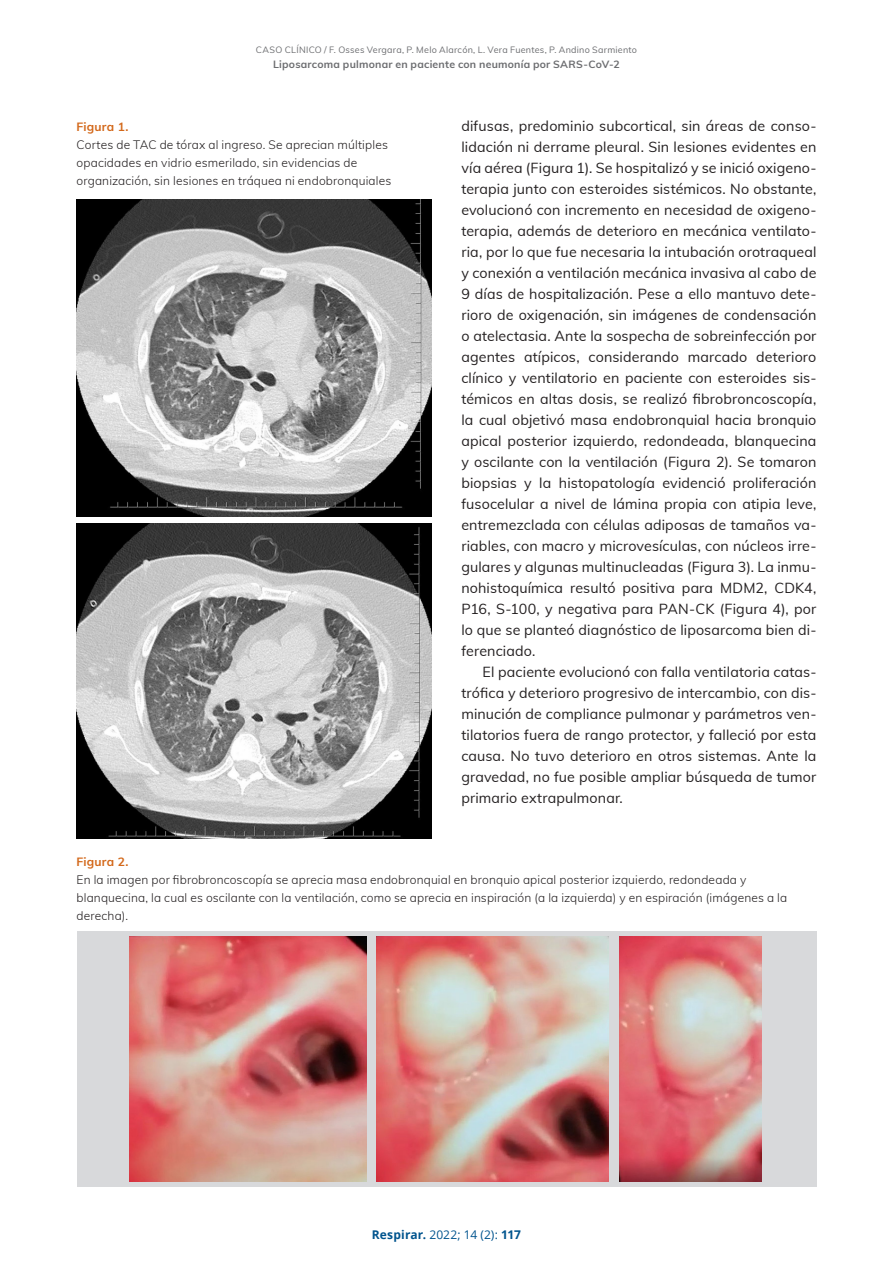
<style>
.page{position:relative;width:893px;height:1263px;background:#fff}
.page>*{position:absolute;margin:0;border:0;box-sizing:border-box;transform-origin:0 0}
.primero_seco{font:14.25px/21px "Muli";letter-spacing:.01em;color:#231f20;text-align:justify}
.normal_seco{font:14.25px/21px "Muli";letter-spacing:.01em;color:#231f20;text-align:justify}
.tabla_1{font:300 12px/18px "Muli";letter-spacing:.015em;color:#231f20}
.t1{font:700 12px "Open Sans";letter-spacing:.01em;color:#00548e}
.tabla_1_tit{font:700 12px "Muli";letter-spacing:.015em;color:#d3681a}
.t2{font:700 10.5px "Muli";letter-spacing:.02em;color:#6c6d70}
.t3{font:9px "Muli";letter-spacing:.025em;color:#6c6d70}
.s1{font-weight:400}
</style>
<div class="page">
<div style="left:77px;top:931px;width:739px;height:255px;background:#d8d9db"></div>
<img style="left:77px;top:200px;width:355px;height:317px">
<img style="left:77px;top:523px;width:355px;height:315px">
<img style="left:130px;top:936px;width:236px;height:245px">
<img style="left:377px;top:936px;width:232px;height:245px">
<img style="left:619px;top:936px;width:142px;height:245px">
<p class="t3" style="left:256px;top:43px;width:383px">CASO CLÍNICO / F. Osses Vergara, P. Melo Alarcón, L. Vera Fuentes, P. Andino Sarmiento</p>
<p class="t2" style="left:273px;top:56px;width:348px">Liposarcoma pulmonar en paciente con neumonía por SARS-CoV-2</p>
<p class="tabla_1_tit" style="left:77px;top:118px;width:53px">Figura 1.</p>
<p class="tabla_1" style="left:77px;top:135px;width:316px">Cortes de TAC de tórax al ingreso. Se aprecian múltiples opacidades en vidrio esmerilado, sin evidencias de organización, sin lesiones en tráquea ni endobronquiales</p>
<p class="primero_seco" style="left:461px;top:115px;width:357px">difusas, predominio subcortical, sin áreas de conso&shy;lidación ni derrame pleural. Sin lesiones evidentes en vía aérea (Figura 1). Se hospitalizó y se inició oxigeno&shy;terapia junto con esteroides sistémicos. No obstante, evolucionó con incremento en necesidad de oxigeno&shy;terapia, además de deterioro en mecánica ventilato&shy;ria, por lo que fue necesaria la intubación orotraqueal y conexión a ventilación mecánica invasiva al cabo de 9 días de hospitalización. Pese a ello mantuvo dete&shy;rioro de oxigenación, sin imágenes de condensación o atelectasia. Ante la sospecha de sobreinfección por agentes atípicos, considerando marcado deterioro clínico y ventilatorio en paciente con esteroides sis&shy;témicos en altas dosis, se realizó fibrobroncoscopía, la cual objetivó masa endobronquial hacia bronquio apical posterior izquierdo, redondeada, blanquecina y oscilante con la ventilación (Figura 2). Se tomaron biopsias y la histopatología evidenció proliferación fusocelular a nivel de lámina propia con atipia leve, entremezclada con células adiposas de tamaños va&shy;riables, con macro y microvesículas, con núcleos irre&shy;gulares y algunas multinucleadas (Figura 3). La inmu&shy;nohistoquímica resultó positiva para MDM2, CDK4, P16, S-100, y negativa para PAN-CK (Figura 4), por lo que se planteó diagnóstico de liposarcoma bien di&shy;ferenciado.</p>
<p class="normal_seco" style="left:461px;top:661px;width:357px;text-indent:21px">El paciente evolucionó con falla ventilatoria catas&shy;trófica y deterioro progresivo de intercambio, con dis&shy;minución de compliance pulmonar y parámetros ven&shy;tilatorios fuera de rango protector, y falleció por esta causa. No tuvo deterioro en otros sistemas. Ante la gravedad, no fue posible ampliar búsqueda de tumor primario extrapulmonar.</p>
<p class="tabla_1_tit" style="left:77px;top:853px;width:53px">Figura 2.</p>
<p class="tabla_1" style="left:77px;top:870px;width:712px">En la imagen por fibrobroncoscopía se aprecia masa endobronquial en bronquio apical posterior izquierdo, redondeada y blanquecina, la cual es oscilante con la ventilación, como se aprecia en inspiración (a la izquierda) y en espiración (imágenes a la derecha).</p>
<p class="t1" style="left:372px;top:1226px;width:151px">Respirar. <span class="s1">2022; 14 (2):</span> 117</p>
</div>
